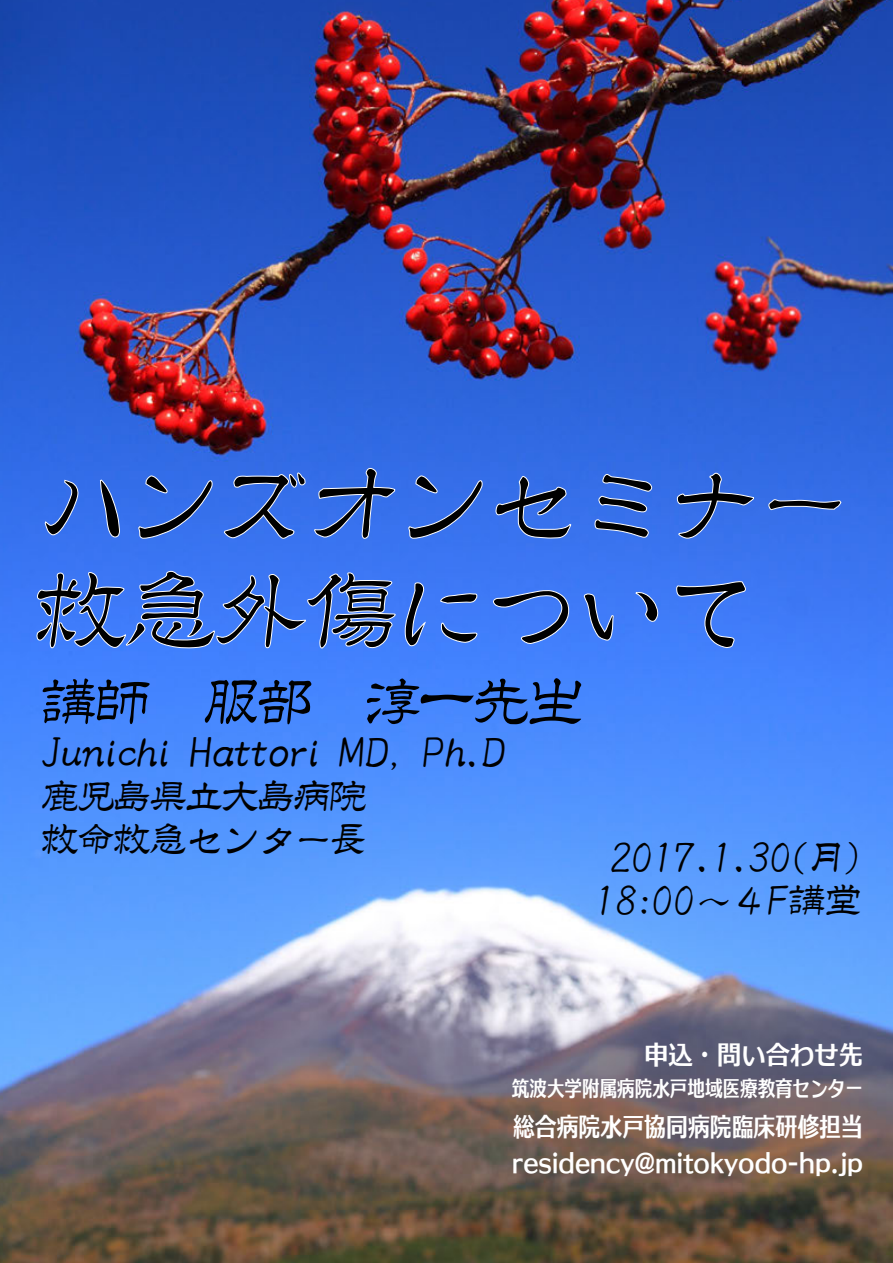
<style>
.page{position:relative;width:893px;height:1263px;background:#fff}
.page>*{position:absolute;margin:0;border:0;box-sizing:border-box;transform-origin:0 0}
.t1{font:90px/108px "Hayate";color:#000}
.t2{font:54px "Hayate";color:#000}
.t3{font:36px/43.2px "Hayate";color:#000}
.t4{font:27px/36px "C4 Gothic Deux E";color:#fff;scale:.81 1}
.t5{font:27px "C4 Gothic Deux E";color:#fff;scale:.9 1}
.t6{font:22.5px "C4 Gothic Deux E";color:#fff;scale:.78 1}
</style>
<div class="page">
<img style="left:0;top:0;width:893px;height:1263px">
<svg style="left:44px;top:479px;width:76px;height:59px;background:#4178ed"></svg>
<svg style="left:138px;top:475px;width:75px;height:64px;background:#4077ec"></svg>
<svg style="left:224px;top:472px;width:82px;height:67px;background:#457aec"></svg>
<svg style="left:314px;top:467px;width:82px;height:72px;background:#4479ec"></svg>
<svg style="left:408px;top:475px;width:75px;height:64px;background:#4177ec"></svg>
<svg style="left:496px;top:476px;width:76px;height:63px;background:#467bec"></svg>
<svg style="left:594px;top:474px;width:58px;height:64px;background:#487cec"></svg>
<svg style="left:677px;top:473px;width:77px;height:66px;background:#4277e9"></svg>
<svg style="left:768px;top:499px;width:74px;height:11px"></svg>
<svg style="left:36px;top:570px;width:360px;height:79px;background:#5389f9"></svg>
<svg style="left:404px;top:582px;width:74px;height:64px;background:#4d84f9"></svg>
<svg style="left:493px;top:589px;width:76px;height:55px;background:#4d84f9"></svg>
<svg style="left:584px;top:591px;width:74px;height:62px;background:#4983f9"></svg>
<svg style="left:676px;top:581px;width:70px;height:67px;background:#4b83f8"></svg>
<h1 class="t1" style="left:36px;top:452px;width:811px">ハンズオンセミナー救急外傷について</h1>
<h2 class="t2" style="left:42px;top:677px;width:541px">講師　服部　淳一先生</h2>
<p class="t3" style="left:42px;top:732px;width:465px">Junichi Hattori MD, Ph.D鹿児島県立大島病院<br>救命救急センター長</p>
<p class="t3" style="left:594px;top:837px;width:268px;text-align:center">2017.1.30(月)<br>18:00～４F講堂</p>
<p class="t5" style="left:644px;top:1041px;width:244px">申込・問い合わせ先</p>
<p class="t6" style="left:512px;top:1077px;width:451px">筑波大学附属病院水戸地域医療教育センター</p>
<p class="t4" style="left:512px;top:1108px;width:435px">総合病院水戸協同病院臨床研修担当residency@mitokyodo-hp.jp</p>
</div>
